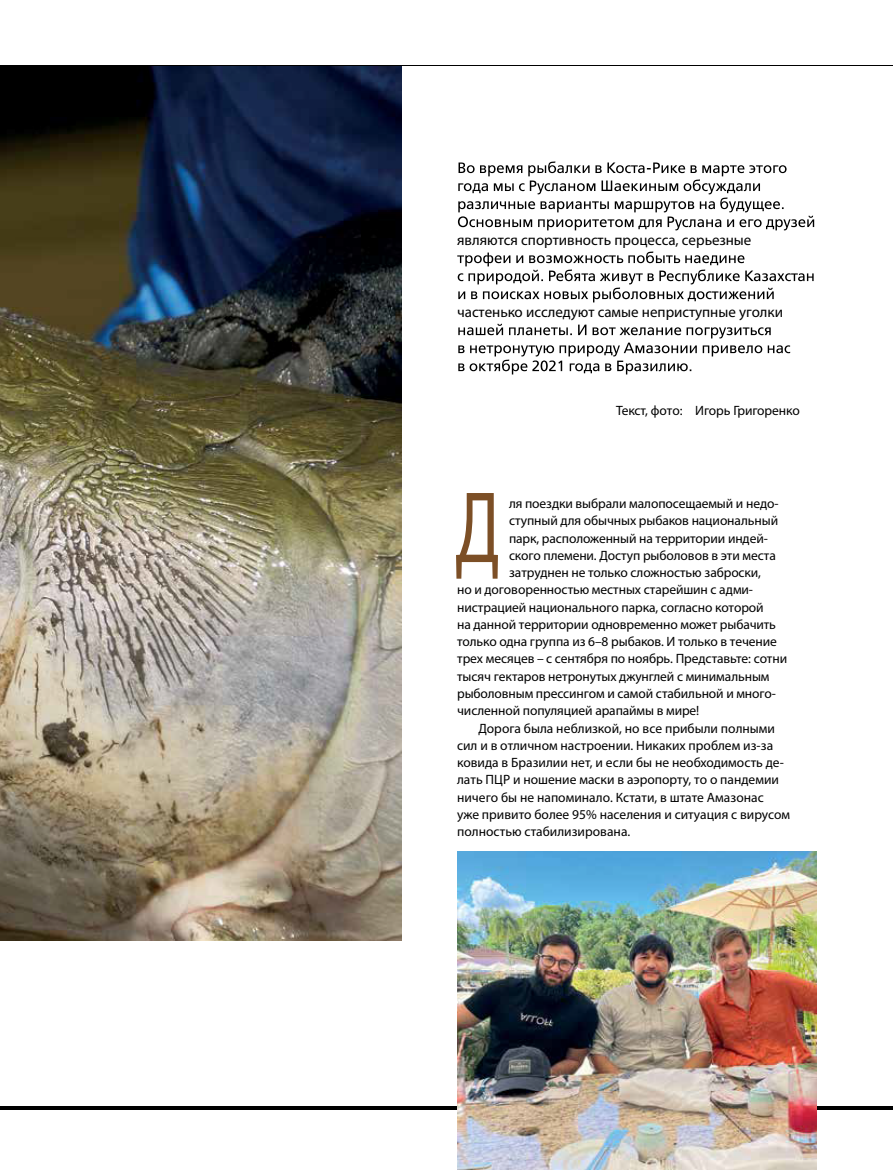
<style>
.page{position:relative;width:893px;height:1170px;background:#fff}
.page>*{position:absolute;margin:0;border:0;box-sizing:border-box;transform-origin:0 0}
.t1{font:102.3px "Myriad Pro";color:#7c4f26;scale:.7 1}
.t2{font:15px "Myriad Pro";color:#000}
.t3{font:13.5px "Myriad Pro";letter-spacing:-.01em;color:#000}
</style>
<div class="page">
<img style="left:0;top:67px;width:401px;height:873px">
<hr style="left:0;top:1106px;width:893px;height:3px;background:#000">
<hr style="left:0;top:66px;width:893px;height:1px;background:#000">
<img style="left:816px;top:1109px;width:9px;height:31px">
<svg style="left:458px;top:161px;width:356px;height:69px"></svg>
<svg style="left:457px;top:251px;width:357px;height:51px"></svg>
<svg style="left:458px;top:324px;width:332px;height:50px"></svg>
<img style="left:457px;top:851px;width:359px;height:318px">
<p class="t2" style="left:457px;top:231px;width:296px">являются спортивность процесса, серьезные</p>
<p class="t2" style="left:457px;top:303px;width:327px">частенько исследуют самые неприступные уголки</p>
<p class="t3" style="left:616px;top:402px;width:185px">Текст, фото: Игорь Григоренко</p>
<h1 class="t1" style="left:455px;top:464px;width:66px">Д</h1>
<p class="t3" style="left:509px;top:495px;width:271px">ля поездки выбрали малопосещаемый и недо-</p>
<p class="t3" style="left:509px;top:512px;width:271px">ступный для обычных рыбаков национальный</p>
<p class="t3" style="left:509px;top:529px;width:260px">парк, расположенный на территории индей-</p>
<p class="t3" style="left:509px;top:547px;width:268px">ского племени. Доступ рыболовов в эти места</p>
<p class="t3" style="left:509px;top:564px;width:254px">затруднен не только сложностью заброски,</p>
<p class="t3" style="left:457px;top:581px;width:297px">но и договоренностью местных старейшин с адми-</p>
<p class="t3" style="left:457px;top:598px;width:308px">нистрацией национального парка, согласно которой</p>
<p class="t3" style="left:457px;top:616px;width:320px">на данной территории одновременно может рыбачить</p>
<p class="t3" style="left:457px;top:633px;width:321px">только одна группа из 6–8 рыбаков. И только в течение</p>
<p class="t3" style="left:457px;top:650px;width:331px">трех месяцев – с сентября по ноябрь. Представьте: сотни</p>
<p class="t3" style="left:457px;top:667px;width:314px">тысяч гектаров нетронутых джунглей с минимальным</p>
<p class="t3" style="left:457px;top:685px;width:320px">рыболовным прессингом и самой стабильной и много-</p>
<p class="t3" style="left:457px;top:702px;width:244px">численной популяцией арапаймы в мире!</p>
<p class="t3" style="left:478px;top:719px;width:298px">Дорога была неблизкой, но все прибыли полными</p>
<p class="t3" style="left:457px;top:736px;width:318px">сил и в отличном настроении. Никаких проблем из-за</p>
<p class="t3" style="left:457px;top:754px;width:328px">ковида в Бразилии нет, и если бы не необходимость де-</p>
<p class="t3" style="left:457px;top:771px;width:323px">лать ПЦР и ношение маски в аэропорту, то о пандемии</p>
<p class="t3" style="left:457px;top:788px;width:308px">ничего бы не напоминало. Кстати, в штате Амазонас</p>
<p class="t3" style="left:457px;top:805px;width:335px">уже привито более 95% населения и ситуация с вирусом</p>
<p class="t3" style="left:457px;top:823px;width:175px">полностью стабилизирована.</p>
</div>
